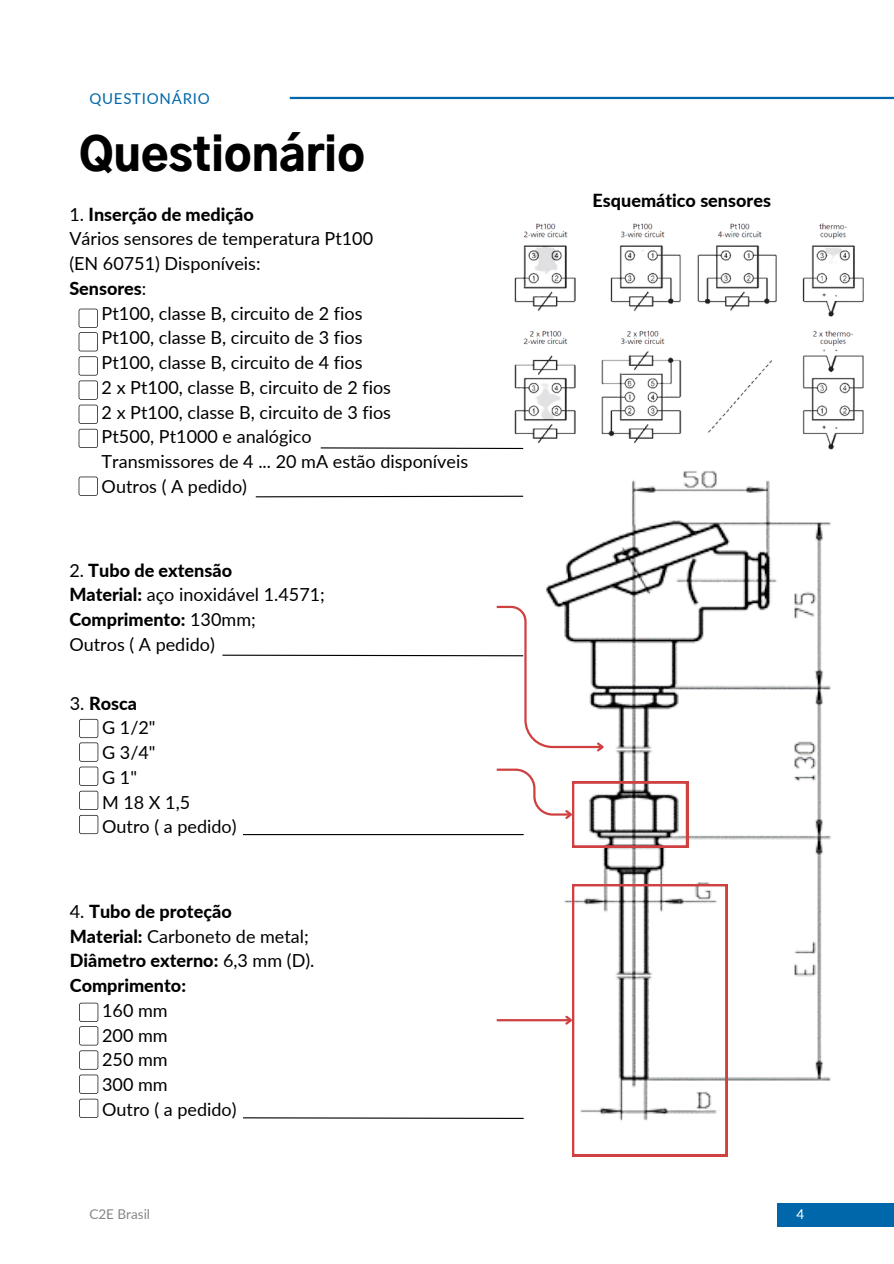
<style>
.page{position:relative;width:894px;height:1264px;background:#fff}
.page>*{position:absolute;margin:0;border:0;box-sizing:border-box;transform-origin:0 0}
.t1{font:900 45px "Gothic A1";color:#000}
.t2{font:18px/24.8px "Lato";color:#000}
.t3{font:800 18px "Lato";color:#000}
.t4{font:15px "Lato";letter-spacing:.05em;color:#0067aa}
.t5{font:13.5px "Lato";color:#868686}
.t6{font:13.5px "Lato";color:#fff}
.s1{font-weight:400}
.s2{font-weight:800}
</style>
<div class="page">
<hr style="left:290px;top:97px;width:603px;height:2px;background:#0067aa">
<div style="left:776px;top:1202px;width:117px;height:24px;background:#0067aa"></div>
<svg style="left:79px;top:719px;width:19px;height:115px"></svg>
<hr style="left:243px;top:834px;width:280px;height:1px;background:#000">
<svg style="left:79px;top:1002px;width:19px;height:115px"></svg>
<svg style="left:243px;top:1117px;width:280px;height:2px"></svg>
<svg style="left:79px;top:309px;width:19px;height:139px"></svg>
<svg style="left:79px;top:476px;width:19px;height:20px"></svg>
<svg style="left:320px;top:447px;width:184px;height:2px"></svg>
<svg style="left:255px;top:495px;width:268px;height:3px"></svg>
<img style="left:523px;top:471px;width:308px;height:668px">
<img style="left:504px;top:223px;width:360px;height:227px">
<svg style="left:494px;top:767px;width:193px;height:80px"></svg>
<hr style="left:496px;top:1019px;width:74px;height:2px;background:#cf4141">
<svg style="left:563px;top:884px;width:164px;height:272px"></svg>
<svg style="left:222px;top:604px;width:384px;height:149px"></svg>
<p class="t4" style="left:89px;top:89px;width:122px">QUESTIONÁRIO</p>
<h4 class="t1" style="left:79px;top:136px;width:287px">Questionário</h4>
<h3 class="t3" style="left:69px;top:203px;width:186px"><span class="s1">1.</span> Inserção de medição</h3>
<h3 class="t2" style="left:69px;top:226px;width:305px">Vários sensores de temperatura Pt100</h3>
<h3 class="t2" style="left:69px;top:251px;width:193px">(EN 60751) Disponíveis:</h3>
<h3 class="t3" style="left:69px;top:277px;width:79px">Sensores<span class="s1">:</span></h3>
<h3 class="t2" style="left:102px;top:300px;width:262px">Pt100, classe B, circuito de 2 fios</h3>
<h3 class="t2" style="left:102px;top:325px;width:262px">Pt100, classe B, circuito de 3 fios</h3>
<h3 class="t2" style="left:102px;top:350px;width:262px">Pt100, classe B, circuito de 4 fios</h3>
<h3 class="t2" style="left:102px;top:374px;width:291px">2 x Pt100, classe B, circuito de 2 fios</h3>
<h3 class="t2" style="left:102px;top:399px;width:291px">2 x Pt100, classe B, circuito de 3 fios</h3>
<h3 class="t2" style="left:102px;top:424px;width:211px">Pt500, Pt1000 e analógico</h3>
<h3 class="t2" style="left:102px;top:449px;width:368px">Transmissores de 4 ... 20 mA estão disponíveis</h3>
<h3 class="t2" style="left:102px;top:473px;width:147px">Outros ( A pedido)</h3>
<p class="t2" style="left:69px;top:557px;width:257px">2. <span class="s2">Tubo de extensão<br>Material:</span> aço inoxidável 1.4571;<br><span class="s2">Comprimento:</span> 130mm;<br>Outros ( A pedido)</p>
<h1 class="t2" style="left:102px;top:690px;width:136px;text-indent:-32px">3. <span class="s2">Rosca<br></span>G 1/2"<br>G 3/4"<br>G 1"<br>M 18 X 1,5<br>Outro ( a pedido)</h1>
<h2 class="t3" style="left:70px;top:900px;width:163px"><span class="s1">4.</span> Tubo de proteção</h2>
<h2 class="t2" style="left:70px;top:923px;width:240px"><span class="s2">Material:</span> Carboneto de metal;</h2>
<h2 class="t3" style="left:70px;top:949px;width:246px">Diâmetro externo: <span class="s1">6,3 mm (D).</span></h2>
<h2 class="t3" style="left:70px;top:974px;width:118px">Comprimento:</h2>
<h2 class="t2" style="left:102px;top:997px;width:67px">160 mm</h2>
<h2 class="t2" style="left:102px;top:1022px;width:67px">200 mm</h2>
<h2 class="t2" style="left:102px;top:1046px;width:67px">250 mm</h2>
<h2 class="t2" style="left:102px;top:1071px;width:67px">300 mm</h2>
<h2 class="t2" style="left:102px;top:1096px;width:136px">Outro ( a pedido)</h2>
<p class="t3" style="left:592px;top:189px;width:180px">Esquemático sensores</p>
<p class="t5" style="left:89px;top:1205px;width:62px">C2E Brasil</p>
<p class="t6" style="left:796px;top:1205px;width:9px">4</p>
</div>
